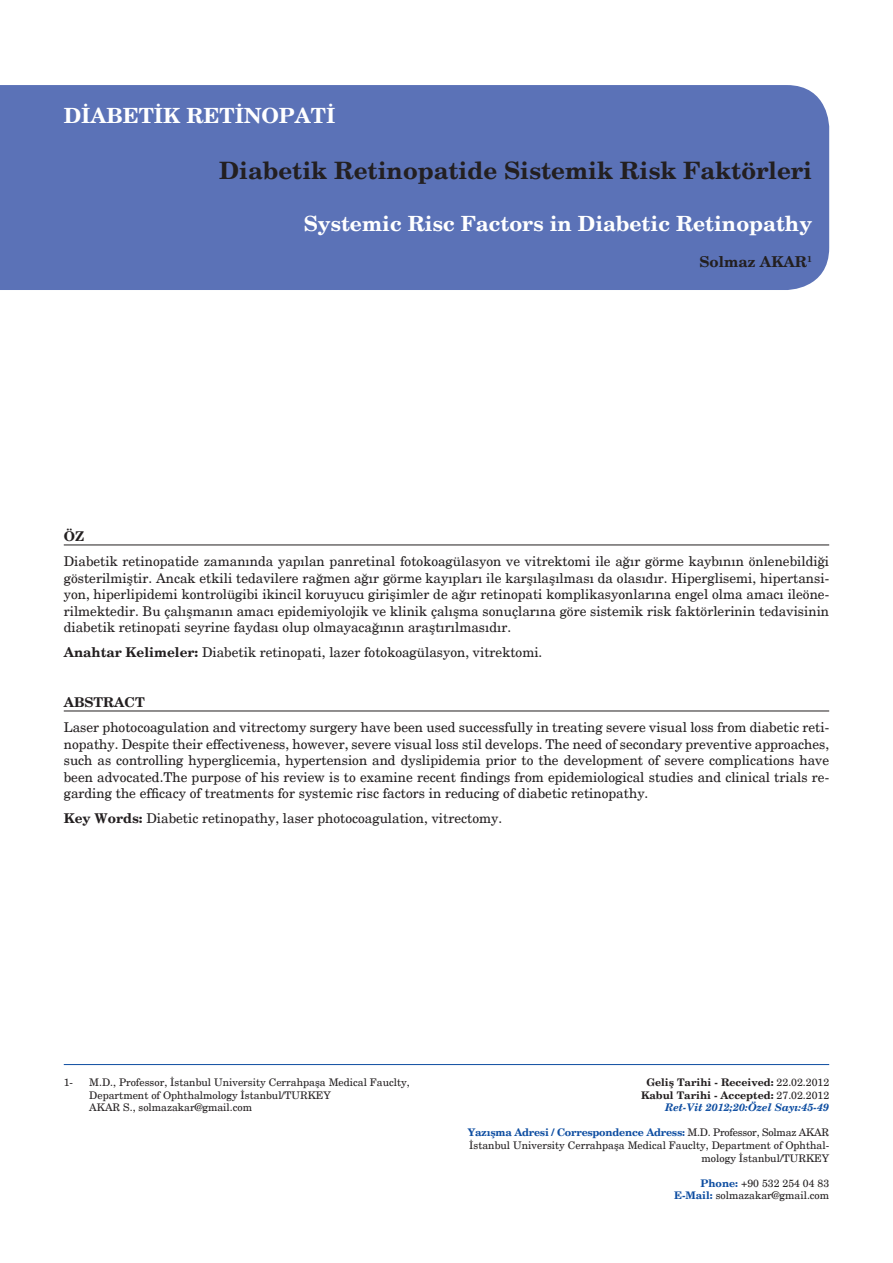
<style>
.page{position:relative;width:893px;height:1263px;background:#fff}
.page>*{position:absolute;margin:0;border:0;box-sizing:border-box;transform-origin:0 0}
.t1{font:700 24px "New Century Schlbk";color:#231f20}
.t2{font:700 21px "New Century Schlbk";color:#fff}
.t3{font:700 15px "New Century Schlbk";color:#231f20}
.t4{font:13.5px/16.5px "New Century Schlbk";color:#231f20;text-align:justify}
.t5{font:700 13.5px "New Century Schlbk";color:#231f20}
.t6{font:10.5px/12.6px "New Century Schlbk";color:#231f20;text-align:right}
.t7{font:700 10.5px "New Century Schlbk";color:#231f20}
.t8{font:700 10.5px "New Century Schlbk";letter-spacing:-.02em;color:#0d4da1}
.t9{font:italic 700 10.5px "New Century Schlbk";color:#0d4da1}
.s1{font-weight:700}
.s2{font-weight:400}
.s3{font-weight:400;color:#231f20}
.s4{font-weight:700;color:#0d4da1}
</style>
<div class="page">
<div style="left:0;top:85px;width:829px;height:205px;background:#5b72b7"></div>
<hr style="left:64px;top:545px;width:765px;height:1px;background:#231f20">
<hr style="left:64px;top:711px;width:765px;height:1px;background:#231f20">
<hr style="left:64px;top:1064px;width:765px;height:1px;background:#0d4da1">
<p class="t2" style="left:64px;top:103px;width:273px">DİABETİK RETİNOPATİ</p>
<p class="t1" style="left:219px;top:155px;width:594px">Diabetik Retinopatide Sistemik Risk Faktörleri</p>
<p class="t2" style="left:304px;top:211px;width:510px">Systemic Risc Factors in Diabetic Retinopathy</p>
<p class="t3" style="left:700px;top:252px;width:114px">Solmaz AKAR<sup>1</sup></p>
<p class="t5" style="left:64px;top:528px;width:22px">ÖZ</p>
<p class="t4" style="left:64px;top:553px;width:767px">Diabetik retinopatide zamanında yapılan panretinal fotokoagülasyon ve vitrektomi ile ağır görme kaybının önlenebildiği gösterilmiştir. Ancak etkili tedavilere rağmen ağır görme kayıpları ile karşılaşılması da olasıdır. Hiperglisemi, hipertansi&shy;yon, hiperlipidemi kontrolügibi ikincil koruyucu girişimler de ağır retinopati komplikasyonlarına engel olma amacı ileöne&shy;rilmektedir. Bu çalışmanın amacı epidemiyolojik ve klinik çalışma sonuçlarına göre sistemik risk faktörlerinin tedavisinin diabetik retinopati seyrine faydası olup olmayacağının araştırılmasıdır.</p>
<p class="t4" style="left:64px;top:644px;width:480px"><span class="s1">Anahtar Kelimeler:</span> Diabetik retinopati, lazer fotokoagülasyon, vitrektomi.</p>
<p class="t5" style="left:64px;top:694px;width:82px">ABSTRACT</p>
<p class="t4" style="left:64px;top:719px;width:767px">Laser photocoagulation and vitrectomy surgery have been used successfully in treating severe visual loss from diabetic reti&shy;nopathy. Despite their effectiveness, however, severe visual loss stil develops. The need of secondary preventive approaches, such as controlling hyperglicemia, hypertension and dyslipidemia prior to the development of severe complications have been advocated.The purpose of his review is to examine recent findings from epidemiological studies and clinical trials re&shy;garding the efficacy of treatments for systemic risc factors in reducing of diabetic retinopathy.</p>
<p class="t4" style="left:64px;top:810px;width:440px"><span class="s1">Key Words:</span> Diabetic retinopathy, laser photocoagulation, vitrectomy.</p>
<p class="t6" style="left:64px;top:1076px;width:11px">1-</p>
<p class="t6" style="left:89px;top:1076px;width:322px;text-align:left">M.D., Professor, İstanbul University Cerrahpaşa Medical Fauclty,<br>Department of Ophthalmology İstanbul/TURKEY</p>
<p class="t6" style="left:89px;top:1101px;width:164px">AKAR S., solmazakar@gmail.com</p>
<p class="t7" style="left:646px;top:1075px;width:184px">Geliş Tarihi - Received: <span class="s2">22.02.2012</span></p>
<p class="t7" style="left:641px;top:1088px;width:190px">Kabul Tarihi - Accepted: <span class="s2">27.02.2012</span></p>
<p class="t9" style="left:665px;top:1101px;width:166px">Ret-Vit 2012;20:Özel Sayı:45-49</p>
<p class="t8" style="left:468px;top:1126px;width:363px">Yazışma Adresi / Correspondence Adress: <span class="s3">M.D. Professor, Solmaz AKAR</span></p>
<p class="t6" style="left:469px;top:1139px;width:361px">İstanbul University Cerrahpaşa Medical Fauclty, Department of Ophthal&shy;mology İstanbul/TURKEY</p>
<p class="t6" style="left:700px;top:1177px;width:130px"><span class="s4">Phone:</span> +90 532 254 04 83</p>
<p class="t6" style="left:674px;top:1189px;width:157px"><span class="s4">E-Mail:</span> solmazakar@gmail.com</p>
</div>
